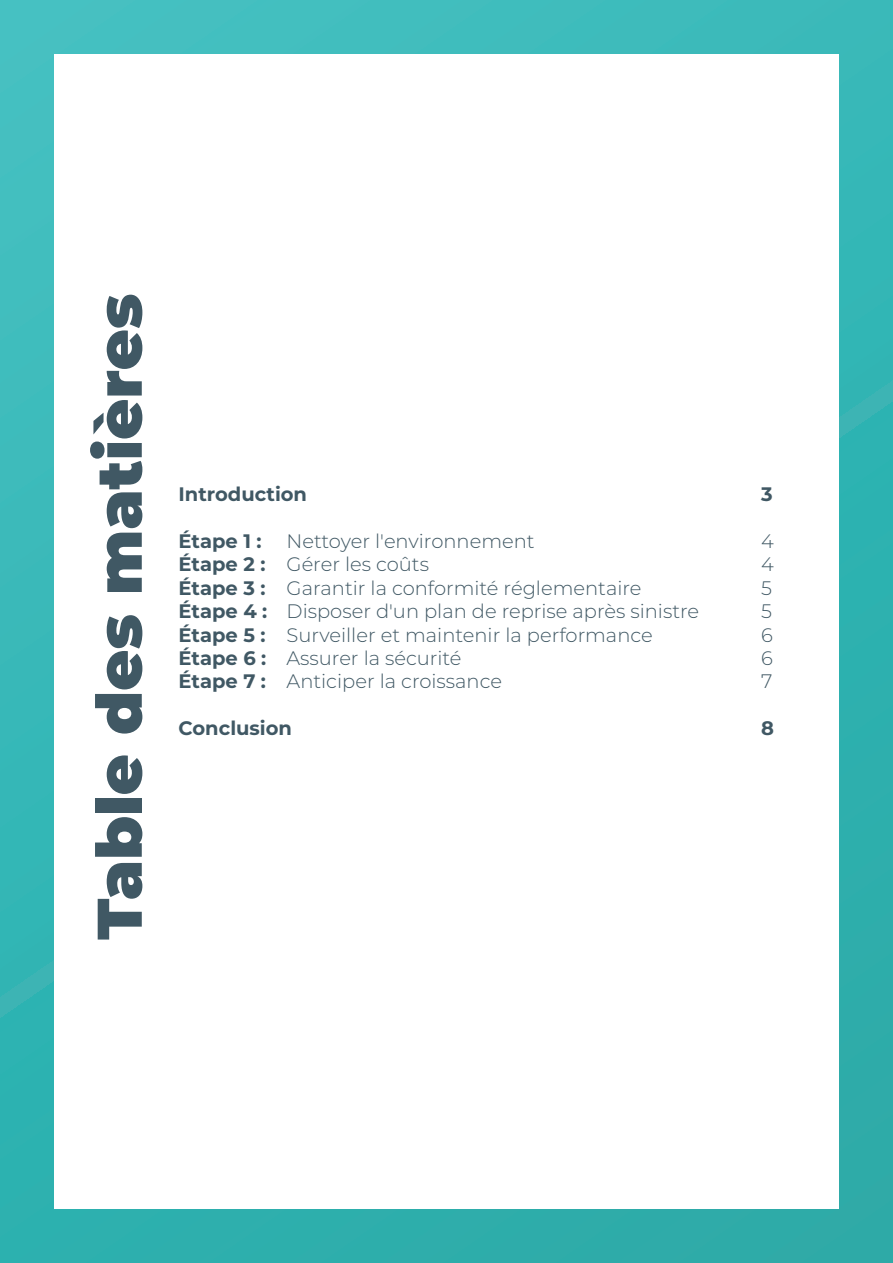
<style>
.page{position:relative;width:893px;height:1263px;background:#fff}
.page>*{position:absolute;margin:0;border:0;box-sizing:border-box;transform-origin:0 0}
.t1{font:900 63px "Montserrat";color:#405864}
.t2{font:300 19.5px/23.4px "Montserrat";color:#405864}
.t3{font:700 19.5px "Montserrat";color:#405864}
.s1{font-weight:700}
</style>
<div class="page">
<div style="left:0;top:0;width:893px;height:1263px;background:linear-gradient(to right,#3ab9b9,#33b1af)"></div>
<div style="left:54px;top:54px;width:785px;height:1155px;background:#fff"></div>
<h1 class="t1" style="left:72px;top:940px;width:648px;rotate:-90deg">Table des matières</h1>
<p class="t3" style="left:179px;top:480px;width:130px">Introduction</p>
<p class="t3" style="left:179px;top:527px;width:85px">Étape 1 :</p>
<p class="t2" style="left:179px;top:529px;width:522px;text-indent:108px">Nettoyer l'environnement<br><span class="s1">Étape 2 :</span> Gérer les coûts<br><span class="s1">Étape 3 :</span> Garantir la conformité réglementaire <span class="s1">Étape 4 :</span> Disposer d'un plan de reprise après sinistre <span class="s1">Étape 5 :</span> Surveiller et maintenir la performance <span class="s1">Étape 6 :</span> Assurer la sécurité<br><span class="s1">Étape 7 :</span> Anticiper la croissance</p>
<p class="t3" style="left:179px;top:714px;width:115px">Conclusion</p>
<p class="t3" style="left:761px;top:480px;width:13px">3</p>
<p class="t2" style="left:761px;top:529px;width:14px;text-align:justify">4<br>4<br>5<br>5<br>6<br>6<br>7</p>
<p class="t3" style="left:761px;top:714px;width:14px">8</p>
</div>
